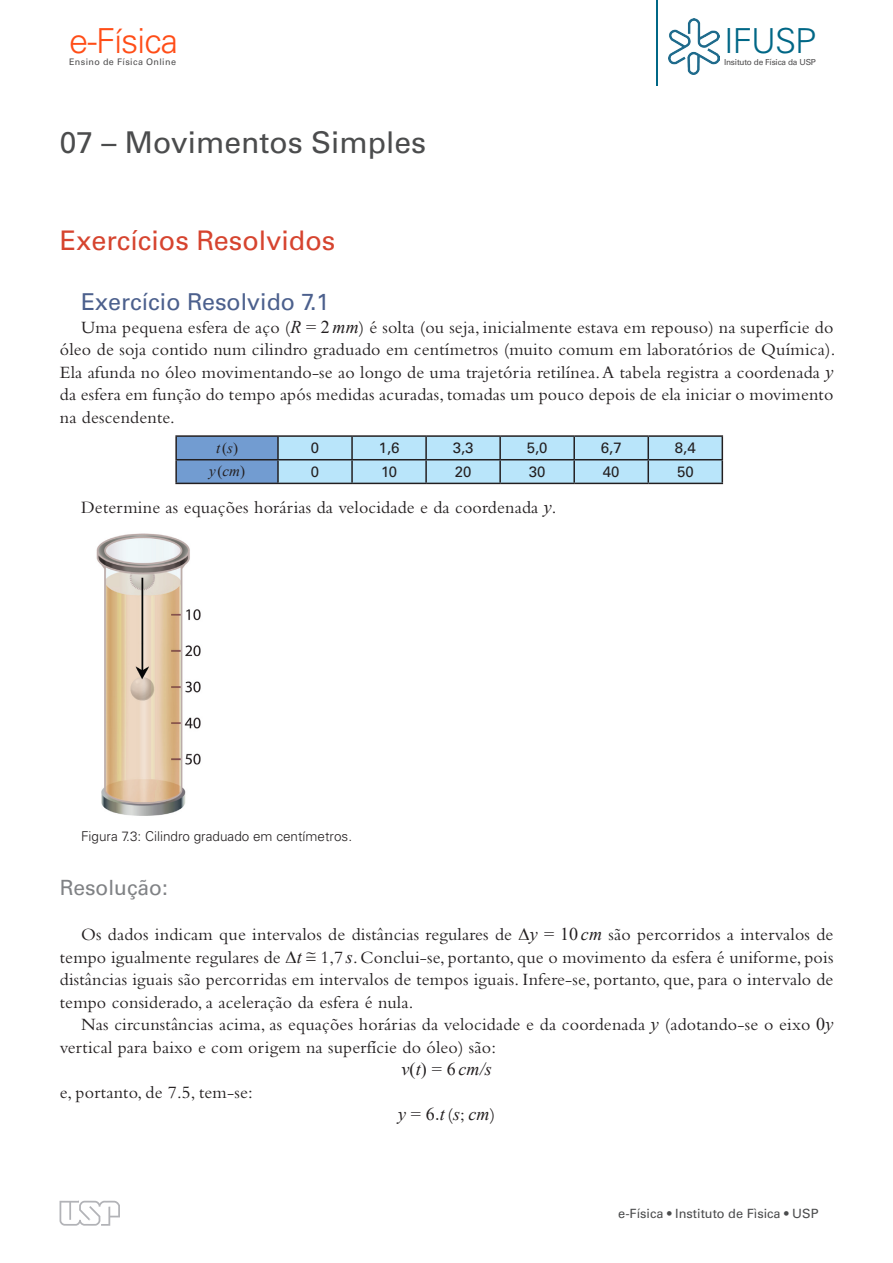
<style>
.page{position:relative;width:893px;height:1263px;background:#fff}
.page>*{position:absolute;margin:0;border:0;box-sizing:border-box;transform-origin:0 0}
.t1{font:300 34.5px "Univers";letter-spacing:-.025em;color:#ff4d17}
.t2{font:300 34.5px "Univers";letter-spacing:-.025em;color:#006786}
.TEXTO_-_TÍTULO_disci{font:30px "Univers";color:#4b4c4d}
.TEXTO_-_TÍTULO_tópic{font:27px "Univers";color:#d6442f}
.TEXTO_-_SUBTITULO{font:23.25px "Univers";color:#4c608d}
.TEXTO_-_protocolo{font:21px "Univers";color:#808285}
.TEXTO_-_Corpo{font:18px/22.5px "Bembo";letter-spacing:.01em;color:#231f20;text-align:justify}
.TEXTO_-_Corpo-2{font:italic 18px "Times New Roman";color:#231f20}
.t3{font:15px "Univers";color:#231f20}
.t4{font:italic 15px "Times New Roman";color:#231f20}
.Destaque__-__Legenda{font:300 13.5px "Univers";color:#231f20}
.t5{font:12.75px "Univers";color:#4b4c4d}
.t6{font:9px "Univers";letter-spacing:.04em;color:#4e4d4e}
.t7{font:8.25px "Univers";letter-spacing:-.025em;color:#4e4d4e}
.s1{font-family:"Times New Roman";font-style:italic}
.s2{font-family:"Times New Roman"}
.s3{font-style:normal}
.s4{font-family:"Bembo";font-style:normal}
</style>
<div class="page">
<svg style="left:60px;top:1201px;width:60px;height:25px"></svg>
<img style="left:669px;top:18px;width:50px;height:56px">
<hr style="left:656px;top:0;width:2px;height:85px;background:#006786">
<hr style="left:175px;top:435px;width:103px;height:2px;background:#231f20">
<hr style="left:175px;top:437px;width:2px;height:22px;background:#231f20">
<hr style="left:278px;top:435px;width:74px;height:2px;background:#231f20">
<hr style="left:352px;top:435px;width:74px;height:2px;background:#231f20">
<hr style="left:426px;top:435px;width:74px;height:2px;background:#231f20">
<hr style="left:500px;top:435px;width:74px;height:2px;background:#231f20">
<hr style="left:574px;top:435px;width:74px;height:2px;background:#231f20">
<hr style="left:648px;top:435px;width:75px;height:2px;background:#231f20">
<hr style="left:175px;top:459px;width:103px;height:1px;background:#231f20">
<hr style="left:175px;top:460px;width:2px;height:23px;background:#231f20">
<svg style="left:176px;top:436px;width:547px;height:47px;background:#a1c9e2"></svg>
<hr style="left:175px;top:483px;width:103px;height:1px;background:#231f20">
<hr style="left:278px;top:483px;width:74px;height:1px;background:#231f20">
<hr style="left:352px;top:483px;width:74px;height:1px;background:#231f20">
<hr style="left:426px;top:483px;width:74px;height:1px;background:#231f20">
<hr style="left:500px;top:483px;width:74px;height:1px;background:#231f20">
<hr style="left:574px;top:483px;width:74px;height:1px;background:#231f20">
<hr style="left:648px;top:483px;width:75px;height:1px;background:#231f20">
<img style="left:96px;top:533px;width:105px;height:283px">
<h1 class="t1" style="left:69px;top:20px;width:110px">e-Física</h1>
<p class="t6" style="left:69px;top:56px;width:108px">Ensino de Física Online</p>
<p class="TEXTO_-_TÍTULO_disci" style="left:60px;top:124px;width:368px">07 – Movimentos Simples</p>
<p class="TEXTO_-_TÍTULO_tópic" style="left:60px;top:224px;width:277px">Exercícios Resolvidos</p>
<h1 class="t2" style="left:724px;top:20px;width:94px">IFUSP</h1>
<p class="t7" style="left:724px;top:57px;width:93px">Insituto de Física da USP</p>
<p class="TEXTO_-_SUBTITULO" style="left:81px;top:288px;width:250px">Exercício Resolvido 7.1</p>
<p class="TEXTO_-_Corpo" style="left:60px;top:315px;width:777px;text-indent:21px">Uma pequena esfera de aço (<span class="s1">R</span> <span class="s2">= 2</span> <span class="s1">mm</span>) é solta (ou seja, inicialmente estava em repouso) na superfície do óleo de soja contido num cilindro graduado em centímetros (muito comum em laboratórios de Química).<br>Ela afunda no óleo movimentando-se ao longo de uma trajetória retilínea. A tabela registra a coordenada <span class="s1">y </span>da esfera em função do tempo após medidas acuradas, tomadas um pouco depois de ela iniciar o movimento na descendente.</p>
<p class="t4" style="left:216px;top:437px;width:23px">t<span class="s3">(</span>s<span class="s3">)</span></p>
<p class="t3" style="left:311px;top:439px;width:10px">0</p>
<p class="t3" style="left:379px;top:439px;width:22px">1,6</p>
<p class="t3" style="left:453px;top:439px;width:22px">3,3</p>
<p class="t3" style="left:527px;top:439px;width:22px">5,0</p>
<p class="t3" style="left:601px;top:439px;width:22px">6,7</p>
<p class="t3" style="left:675px;top:439px;width:22px">8,4</p>
<p class="t4" style="left:209px;top:461px;width:38px">y <span class="s3">(</span>cm<span class="s3">)</span></p>
<p class="t3" style="left:311px;top:463px;width:10px">0</p>
<p class="t3" style="left:381px;top:463px;width:17px">10</p>
<p class="t3" style="left:455px;top:463px;width:18px">20</p>
<p class="t3" style="left:529px;top:463px;width:18px">30</p>
<p class="t3" style="left:603px;top:463px;width:18px">40</p>
<p class="t3" style="left:677px;top:463px;width:18px">50</p>
<p class="TEXTO_-_Corpo" style="left:81px;top:495px;width:477px">Determine as equações horárias da velocidade e da coordenada <span class="s1">y</span>.</p>
<p class="Destaque__-__Legenda" style="left:81px;top:828px;width:273px">Figura 7.3: Cilindro graduado em centímetros.</p>
<p class="TEXTO_-_protocolo" style="left:60px;top:875px;width:110px">Resolução:</p>
<p class="TEXTO_-_Corpo" style="left:60px;top:923px;width:775px;text-indent:21px">Os dados indicam que intervalos de distâncias regulares de <span class="s1">y</span> <span class="s2">= 10</span> <span class="s1">cm</span> são percorridos a intervalos de tempo igualmente regulares de <span class="s1">t</span> ≅ 1,7 <span class="s1">s</span>. Conclui-se, portanto, que o movimento da esfera é uniforme, pois distâncias iguais são percorridas em intervalos de tempos iguais. Infere-se, portanto, que, para o intervalo de tempo considerado, a aceleração da esfera é nula.</p>
<p class="TEXTO_-_Corpo" style="left:60px;top:1013px;width:775px;text-indent:21px">Nas circunstâncias acima, as equações horárias da velocidade e da coordenada <span class="s1">y</span> (adotando-se o eixo <span class="s2">0</span><span class="s1">y </span>vertical para baixo e com origem na superfície do óleo) são:</p>
<p class="TEXTO_-_Corpo-2" style="left:401px;top:1057px;width:92px">v<span class="s3">(</span>t<span class="s3">) = 6</span> cm/s</p>
<p class="TEXTO_-_Corpo" style="left:60px;top:1080px;width:194px">e, portanto, de 7.5, tem-se:</p>
<p class="TEXTO_-_Corpo-2" style="left:398px;top:1102px;width:99px">y <span class="s3">= 6.</span>t<span class="s4">(</span>s<span class="s4">;</span> cm<span class="s4">)</span></p>
<p class="t5" style="left:618px;top:1206px;width:202px">e-Física • Instituto de Fìsica • USP</p>
</div>
